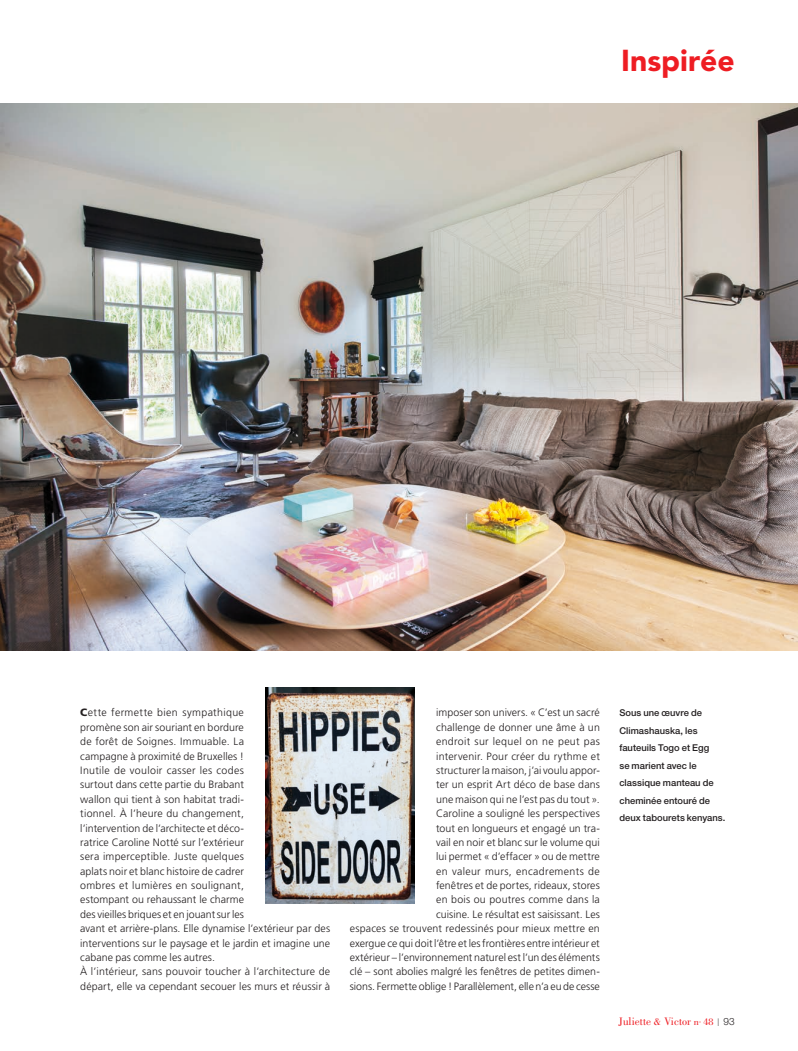
<style>
.page{position:relative;width:798px;height:1051px;background:#fff}
.page>*{position:absolute;margin:0;border:0;box-sizing:border-box;transform-origin:0 0}
.t1{font:900 30px "Avenir LT Std";color:#ee1d23}
.t2{font:11.25px "Bodoni Std";color:#ee1d23}
.t3{font:300 10.62px/14.4px "Frutiger LT Std";letter-spacing:.01em;color:#231f20}
.t4{font:500 9.38px/17.5px "Helvetica Neue LT Std";letter-spacing:.005em;color:#231f20}
.s1{font-weight:900}
.s2{font-size:10px}
.s3{font-size:5.88px}
.s4{font-family:"Helvetica Neue LT Std";font-weight:100;font-size:10.62px;color:#231f20}
.s5{font-family:"Helvetica Neue LT Std";font-weight:300;font-size:10px;color:#231f20}
</style>
<div class="page">
<img style="left:265px;top:687px;width:149px;height:216px">
<img style="left:0;top:103px;width:797px;height:547px">
<h1 class="t1" style="left:621px;top:43px;width:115px">Inspirée</h1>
<p class="t3" style="left:80px;top:705px;width:251px"><span class="s1">C</span>ette fermette bien sympathique<br>promène son air souriant en bordure<br>de forêt de Soignes. Immuable. La<br>campagne à proximité de Bruxelles !<br>Inutile de vouloir casser les codes<br>surtout dans cette partie du Brabant<br>wallon qui tient à son habitat tradi-<br>tionnel. À l’heure du changement,<br>l’intervention de l’architecte et déco-<br>ratrice Caroline Notté sur l’extérieur<br>sera imperceptible. Juste quelques<br>aplats noir et blanc histoire de cadrer<br>ombres et lumières en soulignant,<br>estompant ou rehaussant le charme<br>des vieilles briques et en jouant sur les<br>avant et arrière-plans. Elle dynamise l’extérieur par des interventions sur le paysage et le jardin et imagine une cabane pas comme les autres.<br>À l’intérieur, sans pouvoir toucher à l’architecture de départ, elle va cependant secouer les murs et réussir à</p>
<p class="t4" style="left:619px;top:703px;width:107px">Sous une œuvre de<br>Climashauska, les fauteuils Togo et Egg<br>se marient avec le classique manteau de cheminée entouré de deux tabourets kenyans.</p>
<p class="t3" style="left:349px;top:705px;width:251px;text-align:right">imposer son univers. « C’est un sacré<br>challenge de donner une âme à un<br>endroit sur lequel on ne peut pas<br>intervenir. Pour créer du rythme et<br>structurer la maison, j’ai voulu appor-<br>ter un esprit Art déco de base dans<br>une maison qui ne l’est pas du tout ».<br>Caroline a souligné les perspectives<br>tout en longueurs et engagé un tra-<br>vail en noir et blanc sur le volume qui<br>lui permet « d’effacer » ou de mettre<br>en valeur murs, encadrements de<br>fenêtres et de portes, rideaux, stores<br>en bois ou poutres comme dans la<br>cuisine. Le résultat est saisissant. Les<br>espaces se trouvent redessinés pour mieux mettre en exergue ce qui doit l’être et les frontières entre intérieur et extérieur – l’environnement naturel est l’un des éléments clé – sont abolies malgré les fenêtres de petites dimen&shy;sions. Fermette oblige ! Parallèlement, elle n’a eu de cesse</p>
<p class="t2" style="left:618px;top:1015px;width:117px">Juliette <span class="s2">&amp;</span> Victor <span class="s2">n</span><span class="s3">°</span> <span class="s2">48</span> <span class="s4">l</span> <span class="s5">93</span></p>
</div>
